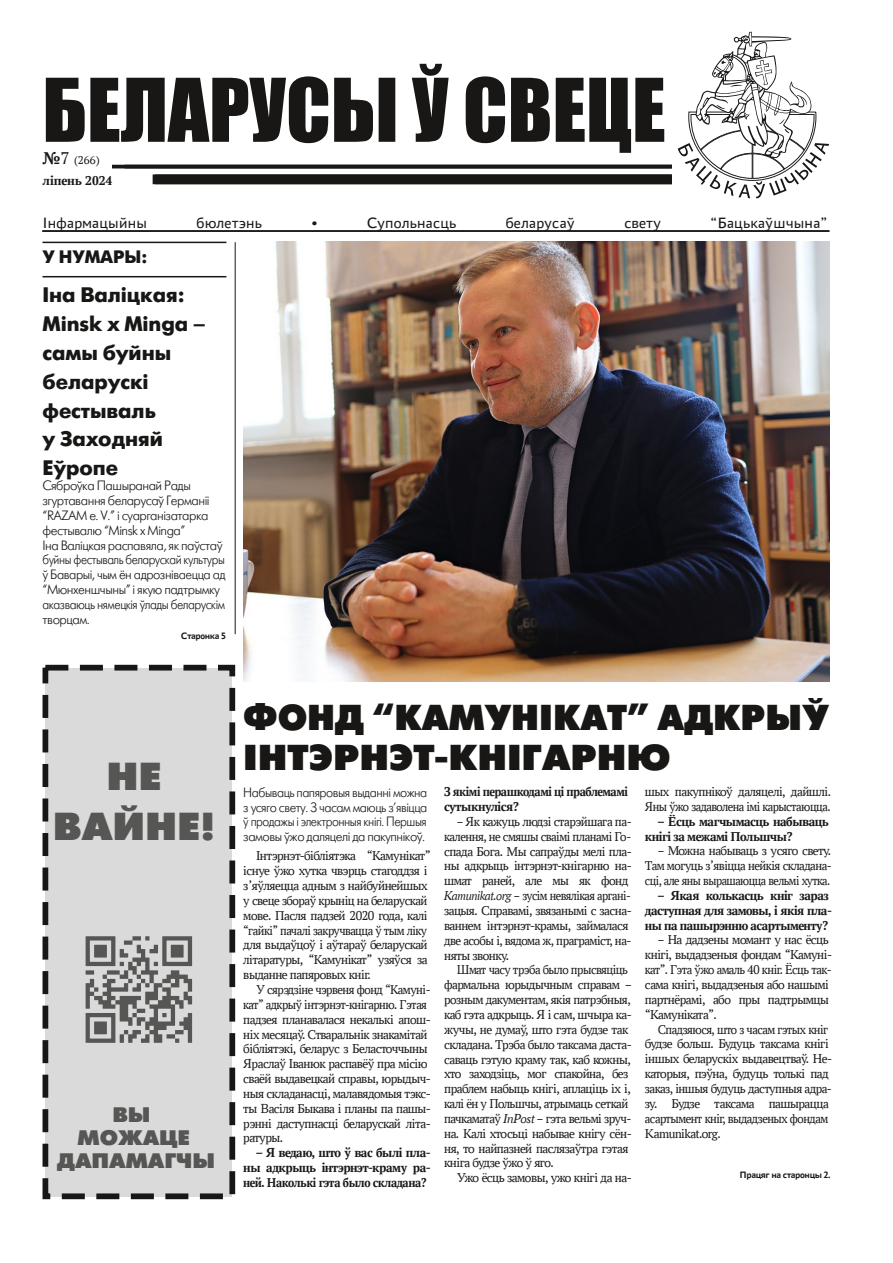
<style>
.page{position:relative;width:893px;height:1263px;background:#fff}
.page>*{position:absolute;margin:0;border:0;box-sizing:border-box;transform-origin:0 0}
.t1{font:81px "Impact";color:#181715}
.t2{font:39px/49.5px "Futura Futuris Black C";letter-spacing:-.005em;color:#565655;text-align:center}
.t3{font:36px/39.6px "Futura Futuris Black C";color:#181715;scale:.94 1}
.t4{font:700 21px/28.8px "Futura Futuris C";color:#181715}
.t5{font:21px/23.1px "Futura Futuris Black C";letter-spacing:-.005em;color:#565655;text-align:center}
.t6{font:700 18px "Futura Futuris C";letter-spacing:-.005em;color:#181715}
.t7{font:15.75px "PT Astra Sans";letter-spacing:.015em;color:#181715}
.t8{font:13.5px/14.9px "PT Astra Serif";letter-spacing:-.04em;color:#181715;scale:.93 1}
.t9{font:13.5px/14.9px "PT Astra Serif";letter-spacing:-.04em;color:#181715}
.t10{font:13.5px/14.9px "PT Astra Serif";letter-spacing:-.04em;color:#181715;scale:.96 1}
.t11{font:13.5px/14.9px "Futura Futuris Light C";letter-spacing:-.035em;color:#181715}
.t12{font:13.5px/14.9px "PT Astra Serif";letter-spacing:-.04em;color:#181715;scale:.92 1}
.t13{font:700 13.5px/14.9px "PT Astra Serif";letter-spacing:-.04em;color:#181715}
.t14{font:13.5px/14.9px "Futura Futuris Light C";letter-spacing:-.035em;color:#181715;text-align:justify;scale:.93 1}
.t15{font:700 13.5px/14.9px "PT Astra Serif";letter-spacing:-.04em;color:#181715;scale:.93 1}
.t16{font:700 13.5px "PT Astra Serif";letter-spacing:-.005em;color:#181715}
.t17{font:12px "PT Astra Serif";color:#181715}
.t18{font:700 9.75px "PT Astra Sans";letter-spacing:-.04em;color:#181715}
.s1{font-weight:700;font-size:18px}
.s2{font-size:18px}
.s3{font-style:italic}
</style>
<div class="page">
<svg style="left:678px;top:32px;width:151px;height:166px"></svg>
<hr style="left:112px;top:165px;width:560px;height:3px;background:#181715">
<div style="left:155px;top:174px;width:517px;height:10px;background:#181715"></div>
<hr style="left:42px;top:230px;width:787px;height:2px;background:#181715">
<hr style="left:235px;top:242px;width:1px;height:392px;background:#181715">
<hr style="left:43px;top:276px;width:183px;height:1px;background:#181715">
<div style="left:45px;top:668px;width:187px;height:528px;background:#dadada"></div>
<div style="left:43px;top:665px;width:192px;height:534px;border:6px dashed #181715"></div>
<svg style="left:86px;top:936px;width:106px;height:107px"></svg>
<hr style="left:43px;top:242px;width:183px;height:1px;background:#181715">
<img style="left:243px;top:242px;width:586px;height:439px">
<h1 class="t1" style="left:43px;top:60px;width:625px">БЕЛАРУСЫ Ў СВЕЦЕ</h1>
<p class="t17" style="left:43px;top:153px;width:59px"><span class="s1">№</span><span class="s2">7</span> (266)</p>
<p class="t16" style="left:43px;top:173px;width:71px">ліпень 2024</p>
<p class="t7" style="left:43px;top:214px;width:106px">Інфармацыйны</p>
<p class="t7" style="left:197px;top:214px;width:67px">бюлетэнь</p>
<p class="t7" style="left:312px;top:214px;width:7px">•</p>
<p class="t7" style="left:367px;top:214px;width:91px">Супольнасць</p>
<p class="t7" style="left:506px;top:214px;width:70px">беларусаў</p>
<p class="t7" style="left:624px;top:214px;width:38px">свету</p>
<p class="t7" style="left:710px;top:214px;width:118px">“Бацькаўшчына”</p>
<h3 class="t6" style="left:43px;top:250px;width:106px">У НУМАРЫ:</h3>
<h3 class="t4" style="left:43px;top:282px;width:165px">Іна Валіцкая:<br>Minsk x Minga – самы буйны беларускі фестываль<br>у Заходняй<br>Еўропе</h3>
<p class="t11" style="left:43px;top:479px;width:185px">Сяброўка Пашыранай Рады згуртавання беларусаў Германіі “RAZAM e. V.” і суарганізатарка фестывалю “Minsk x Minga”<br>Іна Валіцкая распавяла, як паўстаў буйны фестываль беларускай культуры ў Баварыі, чым ён адрозніваецца ад “Мюнхеншчыны” і якую падтрымку аказваюць нямецкія ўлады беларускім творцам.</p>
<p class="t18" style="left:181px;top:630px;width:47px">Старонка 5</p>
<h2 class="t2" style="left:53px;top:755px;width:164px">НЕ<br>ВАЙНЕ!</h2>
<h3 class="t5" style="left:57px;top:1105px;width:159px">ВЫ<br>МОЖАЦЕ<br>ДАПАМАГЧЫ</h3>
<h3 class="t3" style="left:243px;top:701px;width:624px">ФОНД “КАМУНІКАТ” АДКРЫЎ<br>ІНТЭРНЭТ-КНІГАРНЮ</h3>
<p class="t14" style="left:243px;top:786px;width:199px">Набываць папяровыя выданні можна з усяго свету. З часам маюць з’явіцца ў продажы і электронныя кнігі. Першыя замовы ўжо даляцелі да пакупнікоў.</p>
<p class="t9" style="left:243px;top:848px;width:189px;text-indent:13px">Інтэрнэт-бібліятэка “Камунікат” існуе ўжо хутка чвэрць стагоддзя і з’яўляецца адным з найбуйнейшых у свеце збораў крыніц на беларускай мове. Пасля падзей 2020 года, калі “гайкі” пачалі закручвацца ў тым ліку для выдаўцоў і аўтараў беларускай літаратуры, “Камунікат” узяўся за выданне папяровых кніг.</p>
<p class="t8" style="left:243px;top:982px;width:203px;text-indent:13px">У сярэдзіне чэрвеня фонд “Камуні&shy;кат” адкрыў інтэрнэт-кнігарню. Гэтая падзея планавалася некалькі апош&shy;ніх месяцаў. Стваральнік знакамітай бібліятэкі, беларус з Беласточчыны Яраслаў Іванюк распавёў пра місію сваёй выдавецкай справы, юрыдыч&shy;ныя складанасці, малавядомыя тэкс&shy;ты Васіля Быкава і планы па пашы&shy;рэнні даступнасці беларускай літа&shy;ратуры.</p>
<p class="t13" style="left:243px;top:1145px;width:189px;text-align:justify;text-indent:13px">– Я ведаю, што ў вас былі пла&shy;ны адкрыць інтэрнэт-краму ра&shy;ней. Наколькі гэта было складана?</p>
<p class="t15" style="left:444px;top:784px;width:199px">З якімі перашкодамі ці праблемамі сутыкнуліся?</p>
<p class="t10" style="left:444px;top:814px;width:197px;text-indent:13px">– Як кажуць людзі старэйшага па&shy;калення, не смяшы сваімі планамі Го&shy;спада Бога. Мы сапраўды мелі пла&shy;ны адкрыць інтэрнэт-кнігарню на&shy;шмат раней, але мы як фонд<br><span class="s3">Kamunikat.org</span> – зусім невялікая аргані&shy;зацыя. Справамі, звязанымі с засна&shy;ваннем інтэрнэт-крамы, займалася две асобы і, вядома ж, праграміст, на&shy;няты звонку.</p>
<p class="t8" style="left:444px;top:962px;width:203px;text-indent:13px">Шмат часу трэба было прысвяціць фармальна юрыдычным справам – розным дакументам, якія патрэбныя, каб гэта адкрыць. Я і сам, шчыра ка&shy;жучы, не думаў, што гэта будзе так складана. Трэба было таксама даста&shy;саваць гэтую краму так, каб кожны, хто заходзіць, мог спакойна, без праблем набыць кнігі, аплаціць іх і, калі ён у Польшчы, атрымаць сеткай пачкаматаў <span class="s3">InPost</span> – гэта вельмі зруч&shy;на. Калі хтосьці набывае кнігу сён&shy;ня, то найпазней паслязаўтра гэтая кніга будзе ўжо ў яго.</p>
<p class="t9" style="left:457px;top:1170px;width:176px">Ужо ёсць замовы, ужо кнігі да на-</p>
<p class="t9" style="left:645px;top:784px;width:188px">шых пакупнікоў даляцелі, дайшлі.<br>Яны ўжо задаволена імі карыстаюцца.</p>
<p class="t13" style="left:645px;top:814px;width:185px;text-indent:13px">– Ёсць магчымасць набываць кнігі за межамі Польшчы?</p>
<p class="t9" style="left:645px;top:843px;width:188px;text-align:justify;text-indent:13px">– Можна набываць з усяго свету.<br>Там могуць з’явіцца нейкія складана&shy;сці, але яны вырашаюцца вельмі хутка.</p>
<p class="t13" style="left:645px;top:888px;width:188px;text-indent:13px">– Якая колькасць кніг зараз даступная для замовы, і якія пла&shy;ны па пашырэнню асартыменту?</p>
<p class="t9" style="left:645px;top:932px;width:188px;text-indent:13px">– На дадзены момант у нас ёсць кнігі, выдадзеныя фондам “Камуні&shy;кат”. Гэта ўжо амаль 40 кніг. Ёсць так&shy;сама кнігі, выдадзеныя або нашымі партнёрамі, або пры падтрымцы “Камуніката”.</p>
<p class="t12" style="left:645px;top:1021px;width:205px;text-indent:13px">Спадзяюся, што з часам гэтых кніг будзе больш. Будуць таксама кнігі іншых беларускіх выдавецтваў. Не&shy;каторыя, пэўна, будуць толькі пад заказ, іншыя будуць даступныя адра&shy;зу. Будзе таксама пашырацца асартымент кніг, выдадзеных фондам<br>Kamunikat.org.</p>
<p class="t18" style="left:739px;top:1169px;width:93px">Працяг на старонцы 2.</p>
</div>
